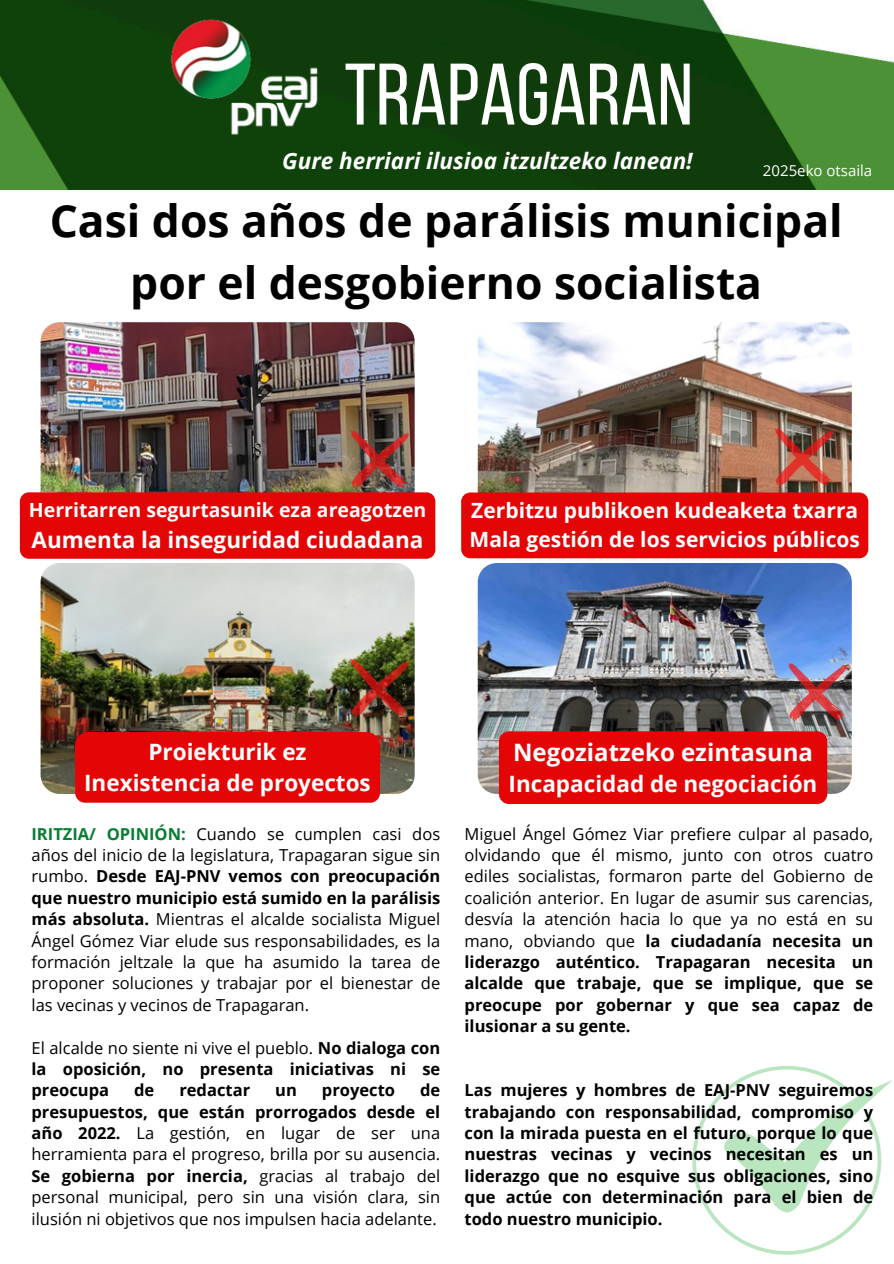
<style>
.page{position:relative;width:894px;height:1264px;background:#fff}
.page>*{position:absolute;margin:0;border:0;box-sizing:border-box;transform-origin:0 0}
.t1{font:87px "Bebas Neue";color:#fff}
.t2{font:700 44.4px/61.8px "Open Sans";color:#000;text-align:center}
.t3{font:700 24px "Open Sans";color:#fff}
.t4{font:700 22.5px/31.5px "Open Sans";color:#fff;text-align:center}
.t5{font:italic 700 22.5px "Open Sans";color:#fff}
.t6{font:700 21px/29.2px "Open Sans";color:#fff}
.t7{font:700 19.5px "Open Sans";color:#fff}
.t8{font:16.5px/21.3px "Open Sans";color:#000;text-align:justify}
.t9{font:700 16.5px/21.3px "Open Sans";color:#000;text-align:justify}
.t10{font:15px "Open Sans";color:#fff}
.s1{font-weight:700;color:#077d33}
.s2{font-weight:700}
.s3{font-weight:400}
</style>
<div class="page">
<img style="left:0;top:0;width:893px;height:189px">
<img style="left:154px;top:14px;width:177px;height:126px">
<img style="left:41px;top:322px;width:373px;height:108px">
<img style="left:477px;top:322px;width:374px;height:105px">
<img style="left:41px;top:563px;width:373px;height:231px">
<img style="left:477px;top:563px;width:374px;height:231px">
<img style="left:350px;top:658px;width:59px;height:61px">
<img style="left:787px;top:662px;width:60px;height:61px">
<svg style="left:692px;top:1066px;width:200px;height:189px"></svg>
<img style="left:20px;top:430px;width:415px;height:128px">
<img style="left:461px;top:427px;width:407px;height:131px">
<div style="left:75px;top:731px;width:305px;height:71px;background:#e40606"></div>
<div style="left:499px;top:731px;width:328px;height:73px;background:#e40606"></div>
<p class="t1" style="left:344px;top:59px;width:350px">TRAPAGARAN</p>
<h3 class="t5" style="left:282px;top:145px;width:412px">Gure herriari ilusioa itzultzeko lanean!</h3>
<p class="t10" style="left:762px;top:160px;width:111px">2025eko otsaila</p>
<h2 class="t2" style="left:50px;top:189px;width:794px">Casi dos años de parálisis municipal por el desgobierno socialista</h2>
<p class="t7" style="left:29px;top:496px;width:399px">Herritarren segurtasunik eza areagotzen</p>
<p class="t4" style="left:31px;top:523px;width:393px">Aumenta la inseguridad ciudadana</p>
<p class="t6" style="left:469px;top:495px;width:392px">Zerbitzu publikoen kudeaketa txarra<br>Mala gestión de los servicios públicos</p>
<h4 class="t4" style="left:84px;top:735px;width:288px">Proiekturik ez<br>Inexistencia de proyectos</h4>
<p class="t3" style="left:513px;top:735px;width:301px">Negoziatzeko ezintasuna</p>
<p class="t4" style="left:508px;top:768px;width:310px">Incapacidad de negociación</p>
<p class="t8" style="left:32px;top:822px;width:410px"><span class="s1">IRITZIA/ OPINIÓN:</span> Cuando se cumplen casi dos años del inicio de la legislatura, Trapagaran sigue sin rumbo. <span class="s2">Desde EAJ-PNV vemos con preocupación que nuestro municipio está sumido en la parálisis más absoluta.</span> Mientras el alcalde socialista Miguel Ángel Gómez Viar elude sus responsabilidades, es la formación jeltzale la que ha asumido la tarea de proponer soluciones y trabajar por el bienestar de las vecinas y vecinos de Trapagaran.</p>
<h3 class="t9" style="left:32px;top:1036px;width:410px"><span class="s3">El alcalde no siente ni vive el pueblo.</span> No dialoga con la oposición, no presenta iniciativas ni se preocupa</h3>
<h3 class="t8" style="left:32px;top:1079px;width:410px;text-indent:388px"><span class="s2">de presupuestos, que están prorrogados desde el año 2022.</span> La gestión, en lugar de ser una herramienta para el progreso, brilla por su ausencia.<br><span class="s2">Se gobierna por inercia,</span> gracias al trabajo del personal municipal, pero sin una visión clara, sin ilusión ni objetivos que nos impulsen hacia adelante.</h3>
<h3 class="t9" style="left:134px;top:1079px;width:22px">de</h3>
<h3 class="t9" style="left:179px;top:1079px;width:72px">redactar</h3>
<h3 class="t9" style="left:275px;top:1079px;width:23px">un</h3>
<h3 class="t9" style="left:322px;top:1079px;width:75px">proyecto</h3>
<p class="t8" style="left:464px;top:822px;width:410px">Miguel Ángel Gómez Viar prefiere culpar al pasado, olvidando que él mismo, junto con otros cuatro ediles socialistas, formaron parte del Gobierno de coalición anterior. En lugar de asumir sus carencias, desvía la atención hacia lo que ya no está en su mano, obviando que <span class="s2">la ciudadanía necesita un liderazgo auténtico. Trapagaran necesita un alcalde que trabaje, que se implique, que se preocupe por gobernar y que sea capaz de ilusionar a su gente.</span></p>
<p class="t9" style="left:464px;top:1079px;width:410px">Las mujeres y hombres de EAJ-PNV seguiremos trabajando con responsabilidad, compromiso y con la mirada puesta en el futuro, porque lo que nuestras vecinas y vecinos necesitan es un liderazgo que no esquive sus obligaciones, sino que actúe con determinación para el bien de todo nuestro municipio.</p>
</div>
